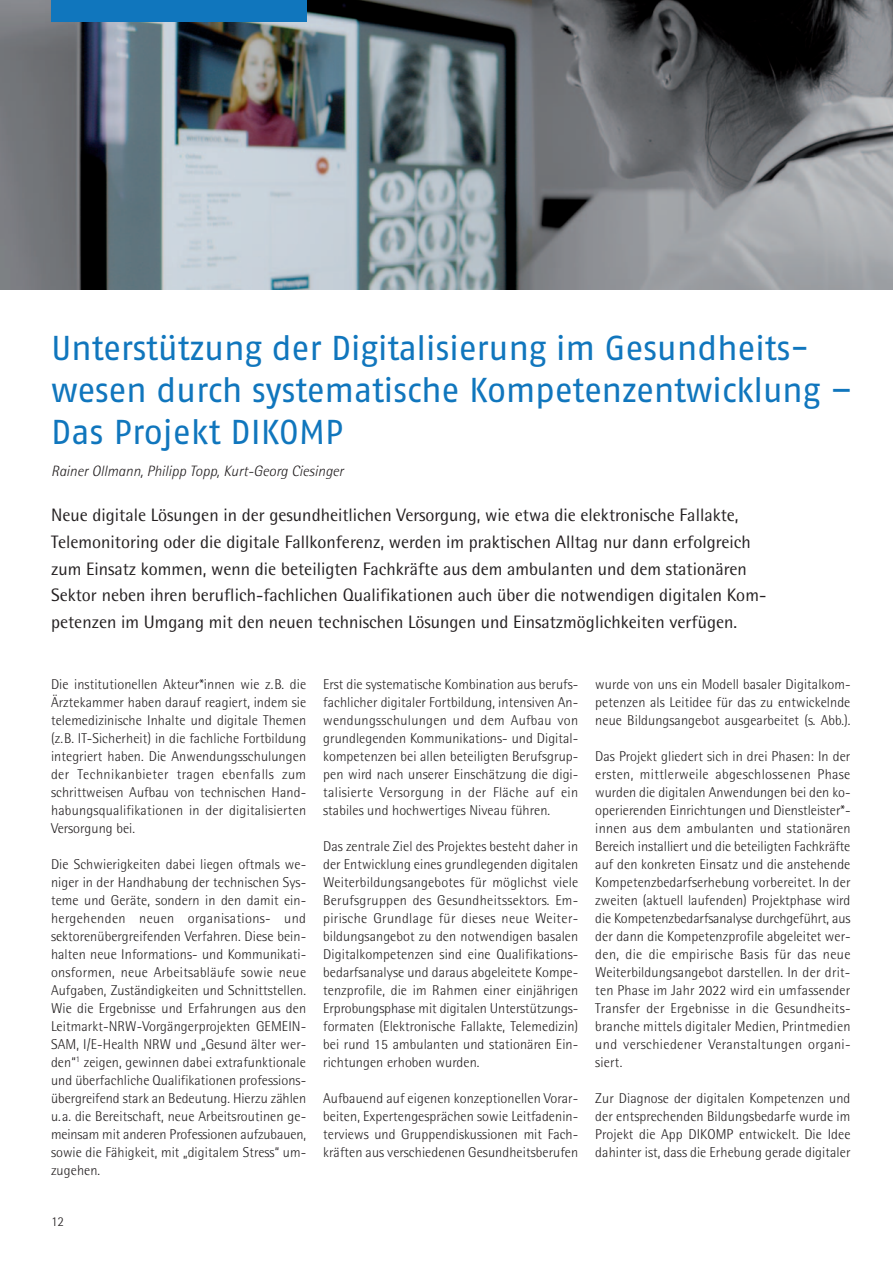
<style>
.page{position:relative;width:893px;height:1263px;background:#fff}
.page>*{position:absolute;margin:0;border:0;box-sizing:border-box;transform-origin:0 0}
.t1{font:34.5px/42px "Fago No";letter-spacing:-.01em;color:#1076bd}
.t2{font:18px/26.7px "Rotis Semi Sans";color:#231f20}
.t3{font:italic 300 15px "Rotis Semi Sans";color:#231f20}
.t4{font:300 14.25px/18px "Rotis Semi Sans";letter-spacing:.005em;color:#231f20;text-align:justify}
.t5{font:300 13.5px "Rotis Semi Sans";color:#231f20}
</style>
<div class="page">
<img style="left:0;top:0;width:893px;height:289px">
<div style="left:51px;top:0;width:255px;height:21px;background:#1076bd"></div>
<h1 class="t1" style="left:51px;top:327px;width:803px">Unterstützung der Digitalisierung im Gesundheits&shy;wesen durch systematische Kompetenz entwicklung –<br>Das Projekt DIKOMP</h1>
<p class="t3" style="left:51px;top:462px;width:294px">Rainer Ollmann, Philipp Topp, Kurt-Georg Ciesinger</p>
<p class="t2" style="left:51px;top:502px;width:717px">Neue digitale Lösungen in der gesundheitlichen Versorgung, wie etwa die elektronische Fallakte, Tele monitoring oder die digitale Fallkonferenz, werden im praktischen Alltag nur dann erfolgreich zum Einsatz kommen, wenn die beteiligten Fachkräfte aus dem ambulanten und dem stationären Sektor neben ihren beruflich-fachlichen Qualifikationen auch über die notwendigen digitalen Kom&shy;petenzen im Umgang mit den neuen technischen Lösungen und Einsatzmöglichkeiten verfügen.</p>
<p class="t4" style="left:51px;top:675px;width:257px">Die institutionellen Akteur*innen wie z.B. die Ärztekammer haben darauf reagiert, indem sie telemedizinische Inhalte und digitale Themen (z.B. IT-Sicherheit) in die fachliche Fortbildung integriert haben. Die Anwendungsschulungen der Technikanbieter tragen ebenfalls zum schrittweisen Aufbau von technischen Hand&shy;habungsqualifikationen in der digitalisierten Versorgung bei.</p>
<p class="t4" style="left:51px;top:855px;width:257px">Die Schwierigkeiten dabei liegen oftmals we&shy;niger in der Handhabung der technischen Sys&shy;teme und Geräte, sondern in den damit ein&shy;hergehenden neuen organisations- und sektorenübergreifenden Verfahren. Diese bein&shy;halten neue Informations- und Kommunikati&shy;onsformen, neue Arbeitsabläufe sowie neue Aufgaben, Zuständigkeiten und Schnittstellen.<br>Wie die Ergebnisse und Erfahrungen aus den Leitmarkt-NRW-Vorgängerprojekten GEMEIN-SAM, I/E-Health NRW und „Gesund älter wer&shy;den“<sup>1</sup> zeigen, gewinnen dabei extrafunktionale und überfachliche Qualifikationen professions&shy;übergreifend stark an Bedeutung. Hierzu zählen u.a. die Bereitschaft, neue Arbeitsroutinen ge&shy;meinsam mit anderen Professionen aufzubauen, sowie die Fähigkeit, mit „digitalem Stress“ um&shy;zugehen.</p>
<p class="t5" style="left:51px;top:1213px;width:15px">12</p>
<p class="t4" style="left:323px;top:675px;width:257px">Erst die systematische Kombination aus berufs&shy;fachlicher digitaler Fortbildung, intensiven An&shy;wendungsschulungen und dem Aufbau von grundlegenden Kommunikations- und Digital&shy;kompetenzen bei allen beteiligten Berufsgrup&shy;pen wird nach unserer Einschätzung die digi&shy;talisierte Versorgung in der Fläche auf ein stabiles und hochwertiges Niveau führen.</p>
<p class="t4" style="left:323px;top:837px;width:257px">Das zentrale Ziel des Projektes besteht daher in der Entwicklung eines grundlegenden digitalen Weiterbildungsangebotes für möglichst viele Berufsgruppen des Gesundheitssektors. Em - pirische Grundlage für dieses neue Weiter - bildungsangebot zu den notwendigen basalen Digitalkompetenzen sind eine Qualifikations&shy;bedarfsanalyse und daraus abgeleitete Kompe&shy;tenzprofile, die im Rahmen einer einjährigen Erprobungsphase mit digitalen Unterstützungs&shy;formaten (Elektronische Fallakte, Telemedizin) bei rund 15 ambulanten und stationären Ein&shy;richtungen erhoben wurden.</p>
<p class="t4" style="left:323px;top:1089px;width:257px">Aufbauend auf eigenen konzeptionellen Vorar&shy;beiten, Expertengesprächen sowie Leitfadenin&shy;terviews und Gruppendiskussionen mit Fach&shy;kräften aus verschiedenen Gesundheitsberufen</p>
<p class="t4" style="left:595px;top:675px;width:257px">wurde von uns ein Modell basaler Digitalkom&shy;petenzen als Leitidee für das zu entwickelnde neue Bildungsangebot ausgearbeitet (s. Abb.).</p>
<p class="t4" style="left:595px;top:747px;width:257px">Das Projekt gliedert sich in drei Phasen: In der ersten, mittlerweile abgeschlossenen Phase wurden die digitalen Anwendungen bei den ko&shy;operierenden Einrichtungen und Dienstleister* - innen aus dem ambulanten und stationären Bereich installiert und die beteiligten Fachkräfte auf den konkreten Einsatz und die anstehende Kompetenzbedarfserhebung vorbereitet. In der zweiten (aktuell laufenden) Projektphase wird die Kompetenzbedarfsanalyse durchgeführt, aus der dann die Kompetenzprofile abgeleitet wer&shy;den, die die empirische Basis für das neue Weiterbildungsangebot darstellen. In der drit&shy;ten Phase im Jahr 2022 wird ein umfassender Transfer der Ergebnisse in die Gesundheits&shy;branche mittels digitaler Medien, Printmedien und verschiedener Veranstaltungen organi&shy;siert.</p>
<p class="t4" style="left:595px;top:1089px;width:257px">Zur Diagnose der digitalen Kompetenzen und der entsprechenden Bildungsbedarfe wurde im Projekt die App DIKOMP entwickelt. Die Idee dahinter ist, dass die Erhebung gerade digitaler</p>
</div>
